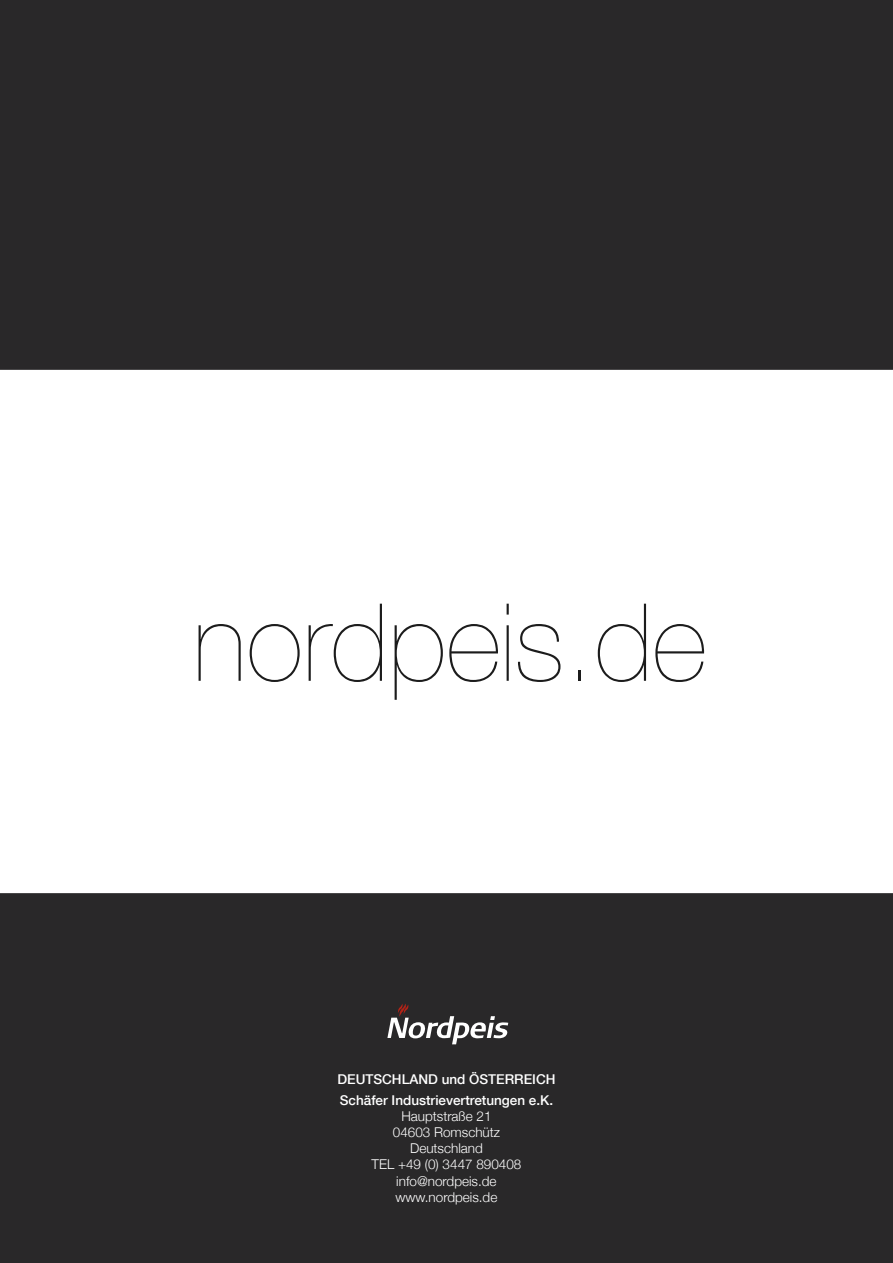
<style>
.page{position:relative;width:893px;height:1263px;background:#292829}
.page>*{position:absolute;margin:0;border:0;box-sizing:border-box;transform-origin:0 0}
.t1{font:200 108px "Helvetica Neue";color:#1c1c1c}
.t2{font:300 13.5px/16.2px "Helvetica Neue";color:#fff;text-align:center}
.t3{font:500 13.5px/20.4px "Helvetica Neue";color:#fff}
</style>
<div class="page">
<div style="left:0;top:370px;width:893px;height:523px;background:#fff"></div>
<svg style="left:387px;top:1004px;width:121px;height:40px"></svg>
<h1 class="t1" style="left:193px;top:559px;width:516px">nordpeis.de</h1>
<p class="t3" style="left:337px;top:1068px;width:218px">Deutschland und Österreich<br>Schäfer Industrievertretungen e.K.</p>
<p class="t2" style="left:371px;top:1107px;width:151px">Hauptstraße 21<br>04603 Romschütz<br>Deutschland<br>TEL +49 (0) 3447 890408 info@nordpeis.de www.nordpeis.de</p>
</div>
